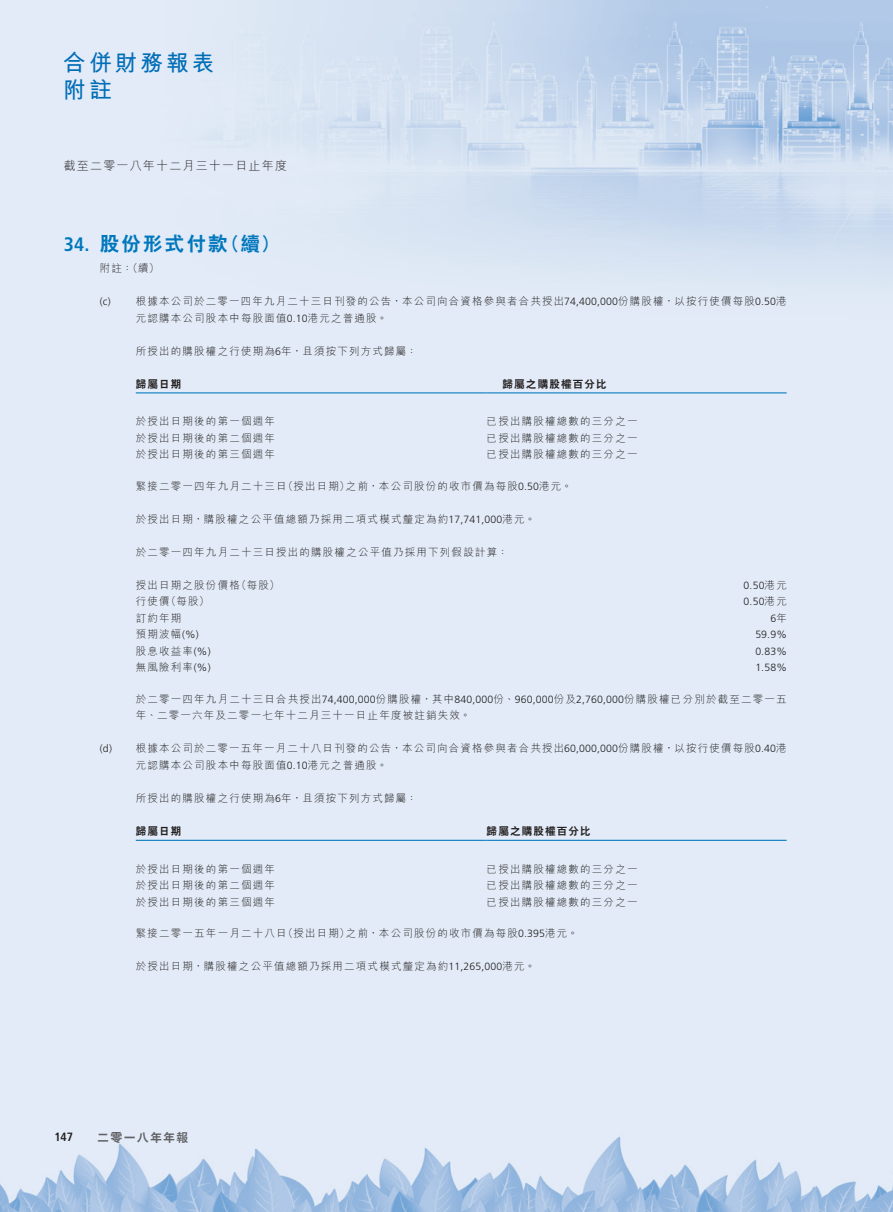
<style>
.page{position:relative;width:893px;height:1212px;background:#fff}
.page>*{position:absolute;margin:0;border:0;box-sizing:border-box;transform-origin:0 0}
.t1{font:700 22.5px/27px "M Hei HK";letter-spacing:.135em;color:#0077bd}
._03_H1{font:800 19.5px "C Hei 2 HK";letter-spacing:.115em;color:#0077bd}
._03_H1-2{font:700 condensed 19.5px "Frutiger LT Std";color:#0077bd}
.t2{font:300 12px "M Hei HK";letter-spacing:.1em;color:#231f20}
.t3{font:800 12px "C Hei 2 HK";letter-spacing:.1em;color:#636366}
.t4{font:700 condensed 12px "Frutiger LT Std";color:#231f20}
._02_Note_Text{font:300 10.5px/16.5px "M Hei HK";letter-spacing:.115em;color:#231f20}
._29_Table_Stub__Note{font:300 10.5px "M Hei HK";letter-spacing:.115em;color:#231f20}
._02_Note_Text-2{font:300 10.5px "Frutiger LT Std";letter-spacing:.015em;color:#231f20}
._02_Note_Text-3{font:800 10.5px "C Hei 2 HK";letter-spacing:.115em;color:#231f20}
._29_Table_Stub__Note-2{font:800 10.5px "C Hei 2 HK";letter-spacing:.115em;color:#231f20}
.s1{font-family:"Frutiger LT Std"}
.s2{font-family:"M Hei HK"}
</style>
<div class="page">
<img style="left:0;top:0;width:893px;height:1212px">
<hr style="left:136px;top:392px;width:351px;height:1px;background:#0077bd">
<hr style="left:487px;top:392px;width:300px;height:1px;background:#0077bd">
<hr style="left:136px;top:840px;width:351px;height:1px;background:#0077bd">
<hr style="left:487px;top:840px;width:300px;height:1px;background:#0077bd">
<h1 class="t1" style="left:64px;top:48px;width:152px">合併財務報表附註</h1>
<p class="t2" style="left:64px;top:157px;width:225px">截至二零一八年十二月三十一日止年度</p>
<p class="_03_H1-2" style="left:64px;top:233px;width:27px">34.</p>
<p class="_03_H1" style="left:100px;top:231px;width:130px">股份形式付款</p>
<p class="_03_H1" style="left:221px;top:231px;width:61px">（續(</p>
<p class="_02_Note_Text" style="left:100px;top:260px;width:61px">附註（：續(</p>
<p class="_02_Note_Text" style="left:136px;top:293px;width:652px">根據本公司於二零一四年九月二十三日刊發的公告，本公司向合資格參與者合共授出<span class="s1">74,400,000</span>份購股權，以按行使價每股<span class="s1">0.50</span>港</p>
<p class="_02_Note_Text-2" style="left:100px;top:295px;width:13px">c( )</p>
<p class="_02_Note_Text" style="left:136px;top:309px;width:253px">元認購本公司股本中每股面值<span class="s1">0.10</span>港元之普通股。</p>
<p class="_02_Note_Text" style="left:136px;top:342px;width:283px">所授出的購股權之行使期為年<span class="s1">6</span> ，且須按下列方式歸屬：</p>
<p class="_29_Table_Stub__Note-2" style="left:136px;top:377px;width:47px">歸屬日期</p>
<p class="_02_Note_Text-3" style="left:503px;top:377px;width:106px">歸屬之購股權百分比</p>
<p class="_29_Table_Stub__Note" style="left:136px;top:414px;width:141px">於授出日期後的第一個週年</p>
<p class="_02_Note_Text" style="left:487px;top:413px;width:152px">已授出購股權總數的三分之一</p>
<p class="_29_Table_Stub__Note" style="left:136px;top:430px;width:141px">於授出日期後的第二個週年</p>
<p class="_02_Note_Text" style="left:487px;top:429px;width:152px">已授出購股權總數的三分之一</p>
<p class="_29_Table_Stub__Note" style="left:136px;top:447px;width:141px">於授出日期後的第三個週年</p>
<p class="_02_Note_Text" style="left:487px;top:446px;width:152px">已授出購股權總數的三分之一</p>
<p class="_02_Note_Text-2" style="left:100px;top:743px;width:14px">d( )</p>
<p class="_02_Note_Text" style="left:283px;top:477px;width:68px">（授出日期）</p>
<p class="_02_Note_Text" style="left:346px;top:477px;width:228px">之前，本公司股份的收市價為每股<span class="s1">0.50</span>港元。</p>
<p class="_02_Note_Text" style="left:136px;top:477px;width:152px">緊接二零一四年九月二十三日</p>
<p class="_02_Note_Text" style="left:136px;top:510px;width:401px">於授出日期，購股權之公平值總額乃採用二項式模式釐定為約<span class="s1">17,741,000</span>港元。</p>
<p class="_02_Note_Text" style="left:136px;top:543px;width:374px">於二零一四年九月二十三日授出的購股權之公平值乃採用下列假設計算：</p>
<p class="_29_Table_Stub__Note" style="left:236px;top:577px;width:45px">（每股）</p>
<p class="_29_Table_Stub__Note" style="left:136px;top:577px;width:106px">授出日期之股份價格</p>
<p class="_02_Note_Text-2" style="left:744px;top:579px;width:45px">0.50<span class="s2">港元</span></p>
<p class="_29_Table_Stub__Note" style="left:166px;top:594px;width:45px">（每股）</p>
<p class="_29_Table_Stub__Note" style="left:136px;top:594px;width:35px">行使價</p>
<p class="_02_Note_Text-2" style="left:744px;top:596px;width:45px">0.50<span class="s2">港元</span></p>
<p class="_29_Table_Stub__Note" style="left:136px;top:610px;width:47px">訂約年期</p>
<p class="_02_Note_Text" style="left:770px;top:609px;width:18px">年<span class="s1">6</span></p>
<p class="_29_Table_Stub__Note" style="left:136px;top:627px;width:65px">預期波幅 <span class="s1">%) (</span></p>
<p class="_02_Note_Text-2" style="left:755px;top:629px;width:33px">59.9%</p>
<p class="_29_Table_Stub__Note" style="left:136px;top:643px;width:76px">股息收益率 <span class="s1">%) (</span></p>
<p class="_02_Note_Text-2" style="left:755px;top:645px;width:33px">0.83%</p>
<p class="_29_Table_Stub__Note" style="left:136px;top:660px;width:76px">無風險利率 <span class="s1">%) (</span></p>
<p class="_02_Note_Text" style="left:136px;top:690px;width:652px">於二零一四年九月二十三日合共授出<span class="s1">74,400,000</span>份購股權，其中<span class="s1">840,000</span>份、<span class="s1">960,000</span>份及<span class="s1">2,760,000</span>份購股權已分別於截至二零一五年、二零一六年及二零一七年十二月三十一日止年度被註銷失效。</p>
<p class="_02_Note_Text" style="left:136px;top:740px;width:652px">根據本公司於二零一五年一月二十八日刊發的公告，本公司向合資格參與者合共授出<span class="s1">60,000,000</span>份購股權，以按行使價每股<span class="s1">0.40</span>港</p>
<p class="_02_Note_Text-2" style="left:755px;top:662px;width:33px">1.58%</p>
<p class="_02_Note_Text" style="left:136px;top:756px;width:253px">元認購本公司股本中每股面值<span class="s1">0.10</span>港元之普通股。</p>
<p class="_02_Note_Text" style="left:136px;top:789px;width:283px">所授出的購股權之行使期為年<span class="s1">6</span> ，且須按下列方式歸屬：</p>
<p class="_29_Table_Stub__Note-2" style="left:136px;top:824px;width:47px">歸屬日期</p>
<p class="_02_Note_Text-3" style="left:487px;top:824px;width:106px">歸屬之購股權百分比</p>
<p class="_29_Table_Stub__Note" style="left:136px;top:861px;width:141px">於授出日期後的第一個週年</p>
<p class="_02_Note_Text" style="left:487px;top:860px;width:152px">已授出購股權總數的三分之一</p>
<p class="_29_Table_Stub__Note" style="left:136px;top:878px;width:141px">於授出日期後的第二個週年</p>
<p class="_02_Note_Text" style="left:487px;top:876px;width:152px">已授出購股權總數的三分之一</p>
<p class="_29_Table_Stub__Note" style="left:136px;top:894px;width:141px">於授出日期後的第三個週年</p>
<p class="_02_Note_Text" style="left:487px;top:893px;width:152px">已授出購股權總數的三分之一</p>
<p class="_02_Note_Text" style="left:283px;top:925px;width:68px">（授出日期）</p>
<p class="_02_Note_Text" style="left:346px;top:925px;width:234px">之前，本公司股份的收市價為每股<span class="s1">0.395</span>港元。</p>
<p class="_02_Note_Text" style="left:136px;top:925px;width:152px">緊接二零一五年一月二十八日</p>
<p class="_02_Note_Text" style="left:136px;top:958px;width:401px">於授出日期，購股權之公平值總額乃採用二項式模式釐定為約<span class="s1">11,265,000</span>港元。</p>
<p class="t4" style="left:54px;top:1130px;width:20px">147</p>
<p class="t3" style="left:97px;top:1129px;width:93px">二零一八年年報</p>
</div>
